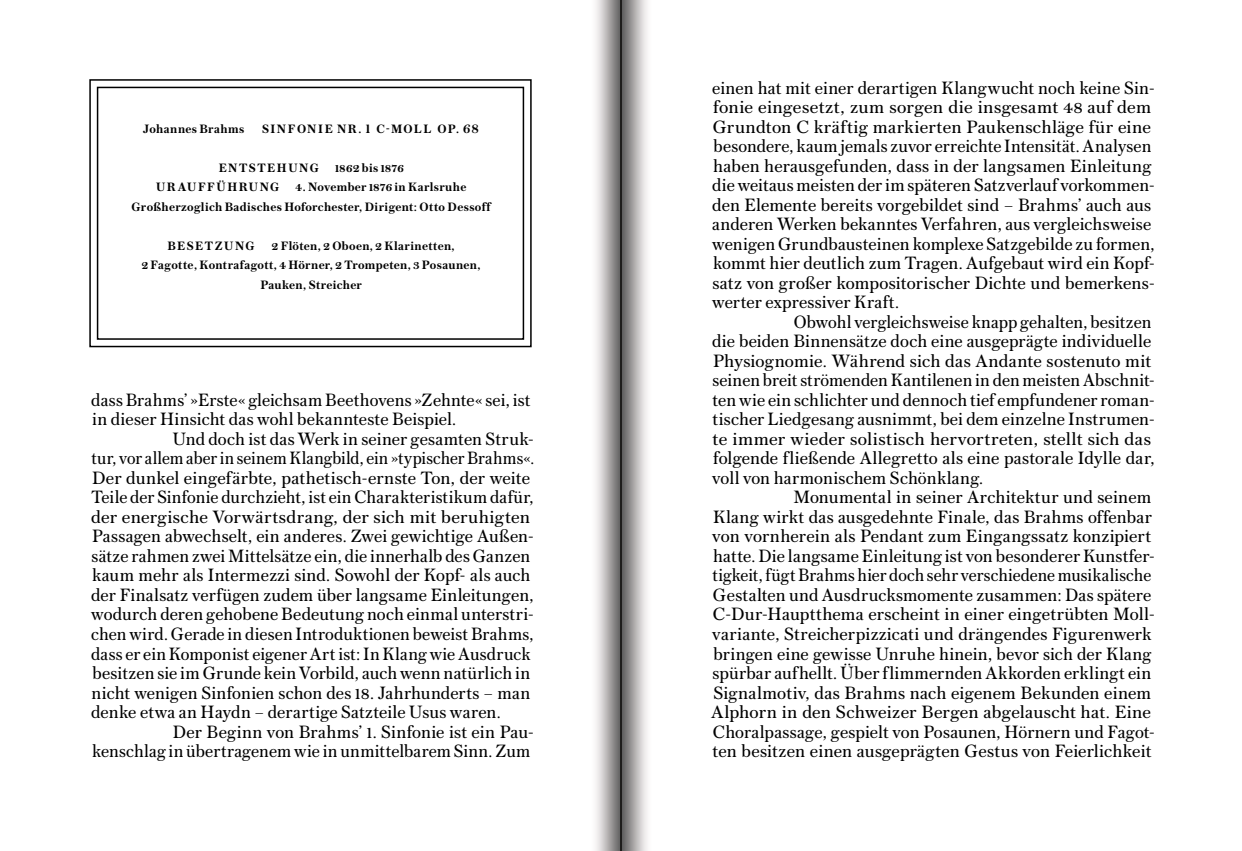
<style>
.page{position:relative;width:1242px;height:851px;background:#fff}
.page>*{position:absolute;margin:0;border:0;box-sizing:border-box;transform-origin:0 0}
.t1{font:18.75px "Austin Text";letter-spacing:.01em;color:#000}
.t2{font:18.75px "Austin Text";letter-spacing:.01em;color:#000;scale:1.04 1}
.t3{font:18.75px "Austin Text";letter-spacing:.01em;color:#000;scale:1.05 1}
.t4{font:18.75px "Austin Text";letter-spacing:.01em;color:#000;scale:.95 1}
.t5{font:18.75px "Austin Text";letter-spacing:.01em;color:#000;scale:.96 1}
.t6{font:600 12.75px/19.5px "Austin Text";letter-spacing:.035em;color:#000}
.t7{font:600 12.75px "Austin Text";letter-spacing:.115em;color:#000}
.t8{font:600 12.75px "Austin Text";letter-spacing:.12em;color:#000}
.t9{font:600 12.75px "Austin Text";letter-spacing:.125em;color:#000}
</style>
<div class="page">
<svg style="left:89px;top:79px;width:443px;height:269px"></svg>
<div style="left:97px;top:87px;width:427px;height:253px;border:2px solid #000"></div>
<div style="left:621px;top:0;width:32px;height:850px;background:linear-gradient(to right,#615f5f,#fff)"></div>
<hr style="left:621px;top:0;width:1px;height:850px;background:#0f0e0c">
<div style="left:589px;top:0;width:32px;height:850px;background:linear-gradient(to right,#fff,#6d6b6b)"></div>
<hr style="left:620px;top:0;width:1px;height:850px;background:#0f0e0c">
<p class="t6" style="left:143px;top:118px;width:103px">Johannes Brahms</p>
<p class="t7" style="left:262px;top:119px;width:218px">SINFONIE NR. 1 C-MOLL OP. 68</p>
<p class="t8" style="left:219px;top:158px;width:101px">ENTSTEHUNG</p>
<p class="t6" style="left:335px;top:157px;width:70px">1862 bis 1876</p>
<p class="t9" style="left:156px;top:178px;width:125px">URAUFFÜHRUNG</p>
<p class="t6" style="left:132px;top:177px;width:361px;text-indent:164px">4. November 1876 in Karlsruhe<br>Großherzoglich Badisches Hoforchester, Dirigent: Otto Dessoff</p>
<p class="t8" style="left:168px;top:236px;width:88px">BESETZUNG</p>
<p class="t6" style="left:272px;top:235px;width:184px">2 Flöten, 2 Oboen, 2 Klarinetten,</p>
<p class="t6" style="left:142px;top:255px;width:340px">2 Fagotte, Kontrafagott, 4 Hörner, 2 Trompeten, 3 Posaunen,</p>
<p class="t6" style="left:260px;top:274px;width:103px">Pauken, Streicher</p>
<p class="t1" style="left:91px;top:387px;width:441px">dass Brahms’ »Erste« gleichsam Beethovens »Zehnte« sei, ist</p>
<p class="t1" style="left:92px;top:406px;width:365px">in dieser Hinsicht das wohl bekannteste Beispiel.</p>
<p class="t1" style="left:173px;top:426px;width:363px">Und doch ist das Werk in seiner gesamten Struk-</p>
<p class="t4" style="left:92px;top:445px;width:467px">tur, vor allem aber in seinem Klangbild, ein »typischer Brahms«.</p>
<p class="t1" style="left:92px;top:465px;width:439px">Der dunkel eingefärbte, pathetisch-ernste Ton, der weite</p>
<p class="t1" style="left:92px;top:484px;width:444px">Teile der Sinfonie durchzieht, ist ein Charakteristikum dafür,</p>
<p class="t2" style="left:91px;top:504px;width:424px">der energische Vorwärtsdrang, der sich mit beruhigten</p>
<p class="t1" style="left:92px;top:523px;width:443px">Passagen abwechselt, ein anderes. Zwei gewichtige Außen-</p>
<p class="t1" style="left:92px;top:543px;width:440px">sätze rahmen zwei Mittelsätze ein, die innerhalb des Ganzen</p>
<p class="t1" style="left:92px;top:562px;width:440px">kaum mehr als Intermezzi sind. Sowohl der Kopf- als auch</p>
<p class="t1" style="left:91px;top:582px;width:444px">der Finalsatz verfügen zudem über langsame Einleitungen,</p>
<p class="t1" style="left:91px;top:601px;width:444px">wodurch deren gehobene Bedeutung noch einmal unterstri-</p>
<p class="t1" style="left:91px;top:621px;width:444px">chen wird. Gerade in diesen Introduktionen beweist Brahms,</p>
<p class="t1" style="left:91px;top:640px;width:441px">dass er ein Komponist eigener Art ist: In Klang wie Ausdruck</p>
<p class="t1" style="left:93px;top:660px;width:439px">besitzen sie im Grunde kein Vorbild, auch wenn natürlich in</p>
<p class="t1" style="left:92px;top:679px;width:440px">nicht wenigen Sinfonien schon des 18. Jahrhunderts – man</p>
<p class="t1" style="left:91px;top:699px;width:411px">denke etwa an Haydn – derartige Satzteile Usus waren.</p>
<p class="t1" style="left:173px;top:718px;width:362px">Der Beginn von Brahms’ 1. Sinfonie ist ein Pau-</p>
<p class="t1" style="left:92px;top:738px;width:440px">kenschlag in übertragenem wie in unmittelbarem Sinn. Zum</p>
<p class="t1" style="left:712px;top:75px;width:444px">einen hat mit einer derartigen Klangwucht noch keine Sin-</p>
<p class="t3" style="left:713px;top:94px;width:418px">fonie eingesetzt, zum sorgen die insgesamt 48 auf dem</p>
<p class="t2" style="left:713px;top:114px;width:423px">Grundton C kräftig markierten Paukenschläge für eine</p>
<p class="t1" style="left:713px;top:133px;width:439px">besondere, kaum jemals zuvor erreichte Intensität. Analysen</p>
<p class="t1" style="left:713px;top:153px;width:439px">haben herausgefunden, dass in der langsamen Einleitung</p>
<p class="t1" style="left:712px;top:172px;width:444px">die weitaus meisten der im späteren Satzverlauf vorkommen-</p>
<p class="t1" style="left:712px;top:192px;width:440px">den Elemente bereits vorgebildet sind – Brahms’ auch aus</p>
<p class="t1" style="left:712px;top:211px;width:440px">anderen Werken bekanntes Verfahren, aus vergleichsweise</p>
<p class="t1" style="left:712px;top:231px;width:444px">wenigen Grundbausteinen komplexe Satzgebilde zu formen,</p>
<p class="t1" style="left:713px;top:250px;width:443px">kommt hier deutlich zum Tragen. Aufgebaut wird ein Kopf-</p>
<p class="t1" style="left:712px;top:270px;width:444px">satz von großer kompositorischer Dichte und bemerkens-</p>
<p class="t1" style="left:712px;top:289px;width:188px">werter expressiver Kraft.</p>
<p class="t1" style="left:794px;top:309px;width:359px">Obwohl vergleichsweise knapp gehalten, besitzen</p>
<p class="t1" style="left:712px;top:328px;width:440px">die beiden Binnensätze doch eine ausgeprägte individuelle</p>
<p class="t1" style="left:713px;top:348px;width:439px">Physiognomie. Während sich das Andante sostenuto mit</p>
<p class="t1" style="left:712px;top:367px;width:444px">seinen breit strömenden Kantilenen in den meisten Abschnit-</p>
<p class="t1" style="left:712px;top:387px;width:444px">ten wie ein schlichter und dennoch tief empfundener roman-</p>
<p class="t1" style="left:712px;top:406px;width:444px">tischer Liedgesang ausnimmt, bei dem einzelne Instrumen-</p>
<p class="t3" style="left:712px;top:426px;width:419px">te immer wieder solistisch hervortreten, stellt sich das</p>
<p class="t1" style="left:713px;top:445px;width:443px">folgende fließende Allegretto als eine pastorale Idylle dar,</p>
<p class="t1" style="left:712px;top:465px;width:272px">voll von harmonischem Schönklang.</p>
<p class="t1" style="left:793px;top:484px;width:359px">Monumental in seiner Architektur und seinem</p>
<p class="t1" style="left:713px;top:504px;width:440px">Klang wirkt das ausgedehnte Finale, das Brahms offenbar</p>
<p class="t1" style="left:712px;top:523px;width:440px">von vornherein als Pendant zum Eingangssatz konzipiert</p>
<p class="t1" style="left:713px;top:543px;width:443px">hatte. Die langsame Einleitung ist von besonderer Kunstfer-</p>
<p class="t5" style="left:712px;top:562px;width:458px">tigkeit, fügt Brahms hier doch sehr verschiedene musikalische</p>
<p class="t1" style="left:713px;top:582px;width:440px">Gestalten und Ausdrucksmomente zusammen: Das spätere</p>
<p class="t1" style="left:713px;top:601px;width:441px">C-Dur-Hauptthema erscheint in einer eingetrübten Moll-</p>
<p class="t1" style="left:712px;top:621px;width:440px">variante, Streicherpizzicati und drängendes Figurenwerk</p>
<p class="t1" style="left:713px;top:640px;width:439px">bringen eine gewisse Unruhe hinein, bevor sich der Klang</p>
<p class="t1" style="left:712px;top:660px;width:440px">spürbar aufhellt. Über flimmernden Akkorden erklingt ein</p>
<p class="t1" style="left:713px;top:679px;width:439px">Signalmotiv, das Brahms nach eigenem Bekunden einem</p>
<p class="t2" style="left:711px;top:699px;width:424px">Alphorn in den Schweizer Bergen abgelauscht hat. Eine</p>
<p class="t1" style="left:713px;top:718px;width:443px">Choralpassage, gespielt von Posaunen, Hörnern und Fagot-</p>
<p class="t1" style="left:712px;top:738px;width:440px">ten besitzen einen ausgeprägten Gestus von Feierlichkeit</p>
</div>
